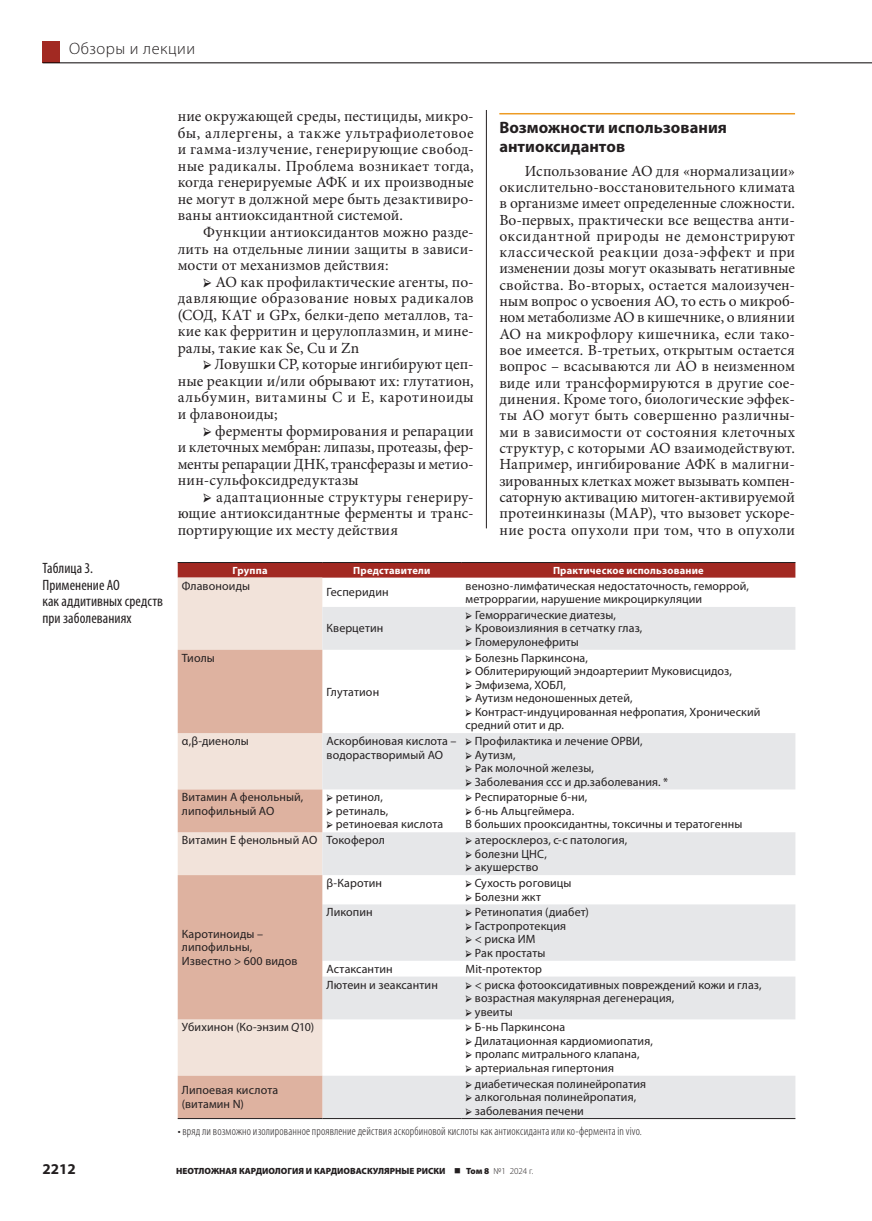
<style>
.page{position:relative;width:872px;height:1221px;background:#fff}
.page>*{position:absolute;margin:0;border:0;box-sizing:border-box;transform-origin:0 0}
.t1{font:700 16.5px/19.2px "Myriad Pro";color:#231f20}
.t2{font:300 16.5px "Myriad Pro";letter-spacing:.03em;color:#231f20}
.t3{font:15.45px/16.4px "Minion Pro";letter-spacing:.015em;color:#231f20;text-align:justify}
.t4{font:condensed 15px/16.5px "Myriad Pro";letter-spacing:.005em;color:#231f20}
.t5{font:700 15px "Myriad Pro";color:#231f20}
.t6{font:12px/13.5px "Myriad Pro";letter-spacing:.01em;color:#231f20}
.t7{font:300 condensed 12px "Myriad Pro";letter-spacing:.01em;color:#231f20}
.t8{font:700 10.5px "Myriad Pro";letter-spacing:.02em;color:#fff}
.t9{font:900 9px "Myriad Pro";color:#231f20}
.s1{font-family:"Minion Pro"}
.s2{font-style:italic}
.s3{font-weight:300}
</style>
<div class="page">
<hr style="left:486px;top:110px;width:1px;height:418px;background:#231f20">
<div style="left:178px;top:563px;width:617px;height:14px;background:#a22922"></div>
<div style="left:178px;top:577px;width:144px;height:72px;background:#f2e3da"></div>
<svg style="left:322px;top:607px;width:473px;height:511px;fill:#e6e7e9"></svg>
<svg style="left:178px;top:649px;width:144px;height:469px;background:#e4c2b3"></svg>
<hr style="left:178px;top:562px;width:144px;height:1px;background:#231f20">
<hr style="left:322px;top:562px;width:139px;height:1px;background:#231f20">
<hr style="left:461px;top:562px;width:334px;height:1px;background:#231f20">
<hr style="left:178px;top:1118px;width:144px;height:1px;background:#231f20">
<hr style="left:322px;top:1118px;width:139px;height:1px;background:#231f20">
<hr style="left:461px;top:1118px;width:334px;height:1px;background:#231f20">
<hr style="left:43px;top:62px;width:829px;height:1px;background:#231f20">
<div style="left:43px;top:42px;width:17px;height:21px;background:#a22922"></div>
<hr style="left:499px;top:113px;width:296px;height:1px;background:#ed9b24">
<p class="t2" style="left:69px;top:39px;width:127px">Обзоры и лекции</p>
<p class="t3" style="left:178px;top:108px;width:297px">ние окружающей среды, пестициды, микро&shy;бы, аллергены, а также ультрафиолетовое и гамма-излучение, генерирующие свобод&shy;ные радикалы. Проблема возникает тогда, когда генерируемые АФК и их производные не могут в должной мере быть дезактивиро&shy;ваны антиоксидантной системой.</p>
<p class="t3" style="left:178px;top:224px;width:297px;text-indent:26px">Функции антиоксидантов можно разде&shy;лить на отдельные линии защиты в зависи&shy;мости от механизмов действия:</p>
<p class="t3" style="left:178px;top:273px;width:297px;text-indent:26px">➢ АО как профилактические агенты, по&shy;давляющие образование новых радикалов (СОД, КАТ и GPx, белки-депо металлов, та&shy;кие как ферритин и церулоплазмин, и мине&shy;ралы, такие как Se, Cu и Zn</p>
<p class="t3" style="left:178px;top:356px;width:297px;text-indent:26px">➢ Ловушки СР, которые ингибируют цеп&shy;ные реакции и/или обрывают их: глутатион, альбумин, витамины С и Е, каротиноиды и флавоноиды;</p>
<p class="t3" style="left:178px;top:422px;width:297px;text-indent:26px">➢ ферменты формирования и репарации и клеточных мембран: липазы, протеазы, фер&shy;менты репарации ДНК, трансферазы и метио&shy;нин-сульфоксидредуктазы</p>
<p class="t3" style="left:178px;top:488px;width:297px;text-indent:26px">➢ адаптационные структуры генериру&shy;ющие антиоксидантные ферменты и транс&shy;портирующие их месту действия</p>
<p class="t1" style="left:499px;top:117px;width:229px">Возможности использования антиоксидантов</p>
<p class="t3" style="left:499px;top:162px;width:297px;text-indent:26px">Использование АО для «нормализации» окислительно-восстановительного климата в организме имеет определенные сложности.<br>Во-первых, практически все вещества анти&shy;оксидантной природы не демонстрируют классической реакции доза-эффект и при изменении дозы могут оказывать негативные свойства. Во-вторых, остается малоизучен&shy;ным вопрос о усвоения АО, то есть о микроб&shy;ном метаболизме АО в кишечнике, о влиянии АО на микрофлору кишечника, если тако&shy;вое имеется. В-третьих, открытым остается вопрос – всасываются ли АО в неизменном виде или трансформируются в другие сое&shy;динения. Кроме того, биологические эффек&shy;ты АО могут быть совершенно различны&shy;ми в зависимости от состояния клеточных структур, с которыми АО взаимодействуют.<br>Например, ингибирование АФК в малигни&shy;зированных клетках может вызывать компен&shy;саторную активацию митоген-активируемой протеинкиназы (MAP), что вызовет ускоре&shy;ние роста опухоли при том, что в опухоли</p>
<p class="t4" style="left:43px;top:560px;width:122px">Таблица 3.<br>Применение АО<br>как аддитивных средств при заболеваниях</p>
<p class="t8" style="left:232px;top:563px;width:37px">Группа</p>
<p class="t8" style="left:353px;top:563px;width:79px">Представители</p>
<p class="t8" style="left:553px;top:563px;width:152px">Практическое иcпользование</p>
<p class="t6" style="left:326px;top:585px;width:63px">Гесперидин</p>
<p class="t6" style="left:465px;top:578px;width:285px">венозно-лимфатическая недостаточность, геморрой, метроррагии, нарушение микроциркуляции</p>
<p class="t6" style="left:326px;top:621px;width:58px">Кверцетин</p>
<p class="t6" style="left:182px;top:578px;width:70px">Флавоноиды</p>
<p class="t6" style="left:465px;top:608px;width:152px"><span class="s1">➢</span> Геморрагические диатезы,</p>
<p class="t6" style="left:465px;top:621px;width:178px"><span class="s1">➢</span> Кровоизлияния в сетчатку глаз,</p>
<p class="t6" style="left:465px;top:635px;width:115px"><span class="s1">➢</span> Гломерулонефриты</p>
<p class="t6" style="left:182px;top:650px;width:34px">Тиолы</p>
<p class="t6" style="left:326px;top:684px;width:54px">Глутатион</p>
<p class="t6" style="left:465px;top:650px;width:124px"><span class="s1">➢</span> Болезнь Паркинсона,</p>
<p class="t6" style="left:465px;top:664px;width:268px"><span class="s1">➢</span> Облитерирующий эндоартериит Муковисцидоз,</p>
<p class="t6" style="left:465px;top:677px;width:102px"><span class="s1">➢</span> Эмфизема, ХОБЛ,</p>
<p class="t6" style="left:465px;top:691px;width:168px"><span class="s1">➢</span> Аутизм недоношенных детей,</p>
<p class="t6" style="left:465px;top:704px;width:296px"><span class="s1">➢</span> Контраст-индуцированная нефропатия, Хронический средний отит и др.</p>
<p class="t6" style="left:182px;top:734px;width:68px">α,β-диенолы</p>
<p class="t6" style="left:326px;top:734px;width:131px">Аскорбиновая кислота – водорастворимый АО</p>
<p class="t6" style="left:465px;top:734px;width:179px"><span class="s1">➢</span> Профилактика и лечение ОРВИ,</p>
<p class="t6" style="left:465px;top:747px;width:52px"><span class="s1">➢</span> Аутизм,</p>
<p class="t6" style="left:465px;top:761px;width:130px"><span class="s1">➢</span> Рак молочной железы,</p>
<p class="t6" style="left:465px;top:774px;width:204px"><span class="s1">➢</span> Заболевания ссс и др.заболевания. *</p>
<p class="t6" style="left:182px;top:790px;width:123px">Витамин А фенольный, липофильный АО</p>
<p class="t6" style="left:326px;top:790px;width:58px"><span class="s1">➢</span> ретинол,</p>
<p class="t6" style="left:326px;top:804px;width:63px"><span class="s1">➢</span> ретиналь,</p>
<p class="t6" style="left:326px;top:817px;width:118px"><span class="s1">➢</span> ретиноевая кислота</p>
<p class="t6" style="left:465px;top:790px;width:123px"><span class="s1">➢</span> Респираторные б-ни,</p>
<p class="t6" style="left:465px;top:804px;width:278px"><span class="s1">➢</span> б-нь Альцгеймера.<br>В больших прооксидантны, токсичны и тератогенны</p>
<p class="t6" style="left:182px;top:833px;width:204px">Витамин Е фенольный АО Токоферол</p>
<p class="t6" style="left:465px;top:833px;width:163px"><span class="s1">➢</span> атеросклероз, с-с патология,</p>
<p class="t6" style="left:465px;top:846px;width:83px"><span class="s1">➢</span> болезни ЦНС,</p>
<p class="t6" style="left:465px;top:860px;width:74px"><span class="s1">➢</span> акушерство</p>
<p class="t6" style="left:182px;top:926px;width:117px">Каротиноиды – липофильны,<br>Известно &gt; 600 видов</p>
<p class="t6" style="left:326px;top:876px;width:57px">β-Каротин</p>
<p class="t6" style="left:465px;top:876px;width:107px"><span class="s1">➢</span> Сухость роговицы</p>
<p class="t6" style="left:465px;top:889px;width:77px"><span class="s1">➢</span> Болезни жкт</p>
<p class="t6" style="left:326px;top:905px;width:48px">Ликопин</p>
<p class="t6" style="left:465px;top:905px;width:125px"><span class="s1">➢</span> Ретинопатия (диабет)</p>
<p class="t6" style="left:465px;top:918px;width:102px"><span class="s1">➢</span> Гастропротекция</p>
<p class="t6" style="left:465px;top:932px;width:71px"><span class="s1">➢</span> &lt; риска ИМ</p>
<p class="t6" style="left:465px;top:945px;width:81px"><span class="s1">➢</span> Рак простаты</p>
<p class="t6" style="left:326px;top:961px;width:68px">Астаксантин</p>
<p class="t6" style="left:465px;top:961px;width:78px">Mit-протектор</p>
<p class="t6" style="left:326px;top:977px;width:113px">Лютеин и зеаксантин</p>
<p class="t6" style="left:465px;top:977px;width:297px"><span class="s1">➢</span> &lt; риска фотооксидативных повреждений кожи и глаз,</p>
<p class="t6" style="left:465px;top:991px;width:210px"><span class="s1">➢</span> возрастная макулярная дегенерация,</p>
<p class="t6" style="left:465px;top:1004px;width:49px"><span class="s1">➢</span> увеиты</p>
<p class="t6" style="left:182px;top:1020px;width:134px">Убихинон (Ко-энзим <span class="s2">Q</span>10)</p>
<p class="t6" style="left:465px;top:1020px;width:101px"><span class="s1">➢</span> Б-нь Паркинсона</p>
<p class="t6" style="left:465px;top:1033px;width:189px"><span class="s1">➢</span> Дилатационная кардиомиопатия,</p>
<p class="t6" style="left:465px;top:1047px;width:175px"><span class="s1">➢</span> пролапс митрального клапана,</p>
<p class="t6" style="left:465px;top:1060px;width:150px"><span class="s1">➢</span> артериальная гипертония</p>
<p class="t6" style="left:182px;top:1083px;width:98px">Липоевая кислота (витамин N)</p>
<p class="t6" style="left:465px;top:1076px;width:182px"><span class="s1">➢</span> диабетическая полинейропатия</p>
<p class="t6" style="left:465px;top:1090px;width:172px"><span class="s1">➢</span> алкогольная полинейропатия,</p>
<p class="t6" style="left:465px;top:1103px;width:120px"><span class="s1">➢</span> заболевания печени</p>
<p class="t7" style="left:178px;top:1124px;width:466px">• вряд ли возможно изолированное проявление действия аскорбиновой кислоты как антиоксиданта или ко-фермента in vivo.</p>
<p class="t5" style="left:43px;top:1158px;width:35px">2212</p>
<p class="t9" style="left:176px;top:1165px;width:359px">НЕОТЛОЖНАЯ КАРДИОЛОГИЯ И КАРДИОВАСКУЛЯРНЫЕ РИСКИ ■ Том 8 <span class="s3">№1 2024 г.</span></p>
</div>
